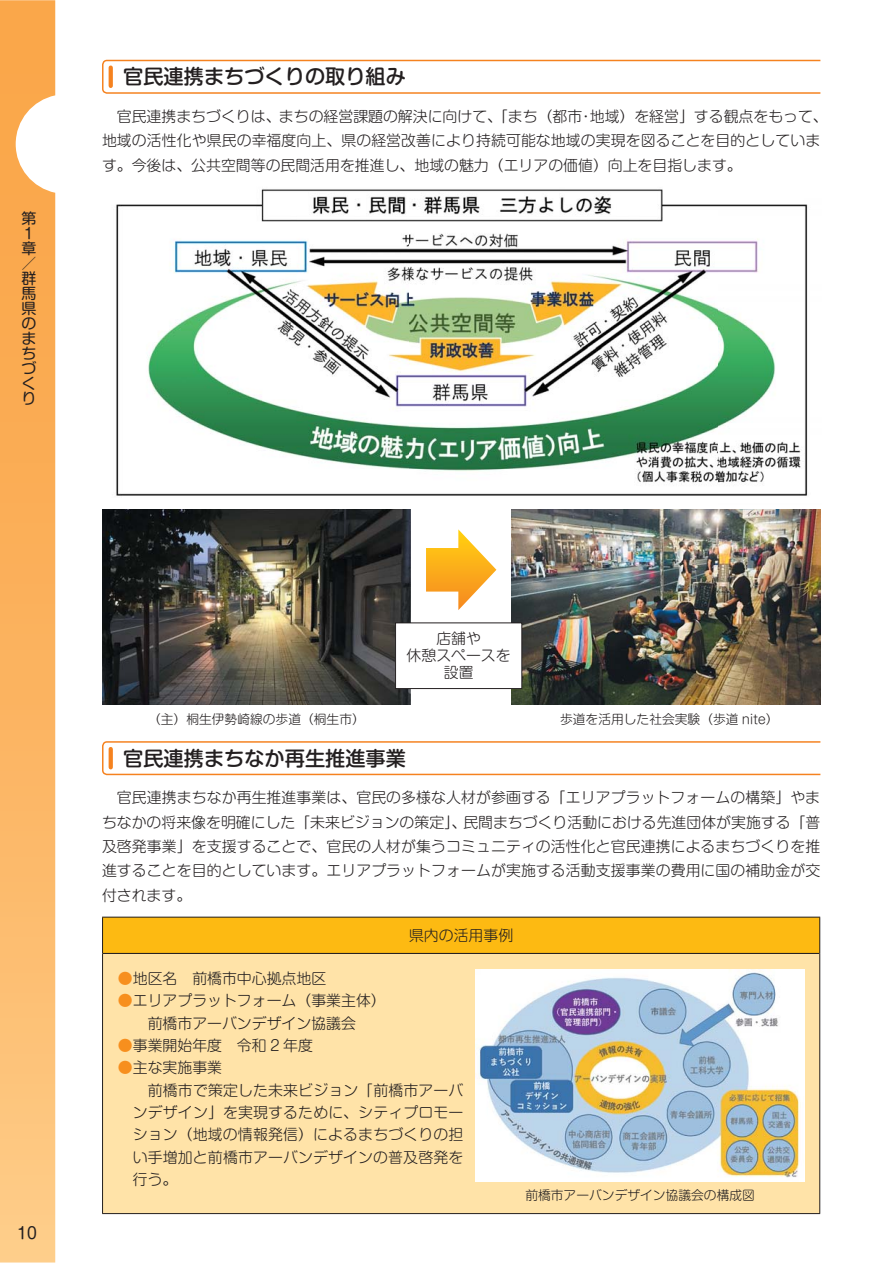
<style>
.page{position:relative;width:893px;height:1263px;background:#fff}
.page>*{position:absolute;margin:0;border:0;box-sizing:border-box;transform-origin:0 0}
.t1{font:20.25px "Shin M Go Pro Medium 90 msp RKSJ H";color:#231f20}
.t2{font:15.9px "Shin M Go Pro Regular 90 msp RKSJ H";color:#231f20}
.t3{font:15px/15px "Shin M Go Pro Regular 90 msp RKSJ H";color:#231f20}
.t4{font:14.85px/24.5px "Shin M Go Pro Light 90 msp RKSJ H";letter-spacing:.005em;color:#231f20}
.t5{font:12.75px "Shin M Go Pro Light 90 msp RKSJ H";color:#231f20}
.s1{color:#f78f1e}
</style>
<div class="page">
<svg style="left:102px;top:59px;width:719px;height:35px"></svg>
<svg style="left:109px;top:68px;width:4px;height:18px"></svg>
<svg style="left:102px;top:741px;width:719px;height:35px"></svg>
<svg style="left:109px;top:749px;width:4px;height:18px"></svg>
<img style="left:116px;top:189px;width:692px;height:307px">
<img style="left:102px;top:510px;width:309px;height:195px">
<img style="left:512px;top:510px;width:308px;height:195px">
<svg style="left:426px;top:529px;width:70px;height:81px"></svg>
<div style="left:395px;top:623px;width:127px;height:66px;background:#fff"></div>
<div style="left:395px;top:623px;width:127px;height:66px;border:1px solid #231f20"></div>
<div style="left:103px;top:917px;width:717px;height:36px;background:#fdba12"></div>
<div style="left:103px;top:953px;width:717px;height:261px;background:#ffe3a8"></div>
<hr style="left:103px;top:953px;width:716px;height:1px;background:#231f20">
<hr style="left:102px;top:917px;width:718px;height:1px;background:#231f20">
<hr style="left:102px;top:918px;width:1px;height:35px;background:#231f20">
<hr style="left:819px;top:918px;width:1px;height:35px;background:#231f20">
<hr style="left:102px;top:953px;width:1px;height:260px;background:#231f20">
<hr style="left:819px;top:953px;width:1px;height:260px;background:#231f20">
<hr style="left:102px;top:1213px;width:718px;height:1px;background:#231f20">
<img style="left:475px;top:970px;width:330px;height:212px">
<svg style="left:0;top:0;width:55px;height:1263px;background:#fbb868"></svg>
<p class="t3" style="left:21px;top:213px;width:16px">第<br>１章／群馬県のまちづくり</p>
<h1 class="t1" style="left:123px;top:69px;width:284px">官民連携まちづくりの取り組み</h1>
<p class="t4" style="left:102px;top:106px;width:727px">　官民連携まちづくりは、まちの経営課題の解決に向けて、「まち（都市・地域）を経営」する観点をもって、地域の活性化や県民の幸福度向上、県の経営改善により持続可能な地域の実現を図ることを目的としています。今後は、公共空間等の民間活用を推進し、地域の魅力（エリアの価値）向上を目指します。</p>
<p class="t2" style="left:17px;top:1227px;width:21px">10</p>
<p class="t4" style="left:407px;top:632px;width:106px;line-height:17px;text-align:center">店舗や<br>休憩スペースを設置</p>
<p class="t5" style="left:148px;top:714px;width:218px">（主）桐生伊勢崎線の歩道（桐生市）</p>
<p class="t5" style="left:560px;top:714px;width:220px">歩道を活用した社会実験（歩道 nite）</p>
<h1 class="t1" style="left:123px;top:751px;width:284px">官民連携まちなか再生推進事業</h1>
<p class="t4" style="left:102px;top:787px;width:720px;text-align:justify">　官民連携まちなか再生推進事業は、官民の多様な人材が参画する「エリアプラットフォームの構築」やまちなかの将来像を明確にした「未来ビジョンの策定」、民間まちづくり活動における先進団体が実施する「普及啓発事業」を支援することで、官民の人材が集うコミュニティの活性化と官民連携によるまちづくりを推進することを目的としています。エリアプラットフォームが実施する活動支援事業の費用に国の補助金が交付されます。</p>
<p class="t4" style="left:409px;top:925px;width:106px">県内の活用事例</p>
<p class="t4" style="left:118px;top:968px;width:210px"><span class="s1">●</span>地区名　前橋市中心拠点地区</p>
<p class="t4" style="left:118px;top:992px;width:269px;line-height:22.4px"><span class="s1">●</span>エリアプラットフォーム（事業主体）　　前橋市アーバンデザイン協議会</p>
<p class="t4" style="left:118px;top:1035px;width:197px"><span class="s1">●</span>事業開始年度　令和 2 年度</p>
<p class="t4" style="left:118px;top:1057px;width:106px"><span class="s1">●</span>主な実施事業</p>
<p class="t4" style="left:118px;top:1080px;width:347px">　 　前橋市で策定した未来ビジョン「前橋市アーバ</p>
<p class="t4" style="left:133px;top:1102px;width:332px">ンデザイン」を実現するために、シティプロモー</p>
<p class="t4" style="left:133px;top:1124px;width:332px">ション（地域の情報発信）によるまちづくりの担</p>
<p class="t4" style="left:133px;top:1147px;width:332px">い手増加と前橋市アーバンデザインの普及啓発を</p>
<p class="t4" style="left:133px;top:1169px;width:46px">行う。</p>
<p class="t5" style="left:525px;top:1190px;width:231px">前橋市アーバンデザイン協議会の構成図</p>
</div>
